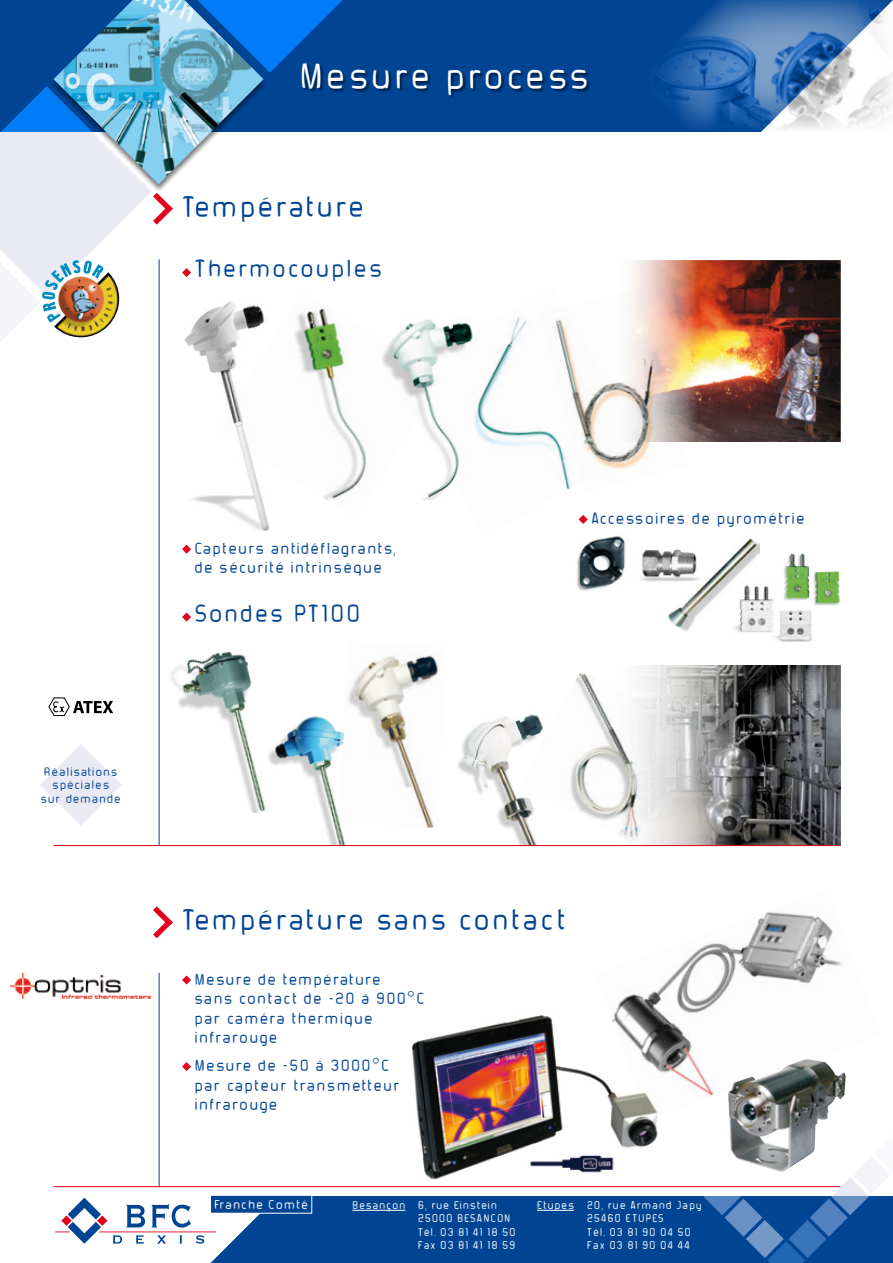
<style>
.page{position:relative;width:893px;height:1263px;background:#fff}
.page>*{position:absolute;margin:0;border:0;box-sizing:border-box;transform-origin:0 0}
.t1{font:45px "Forgotten Futurist Rotten";letter-spacing:.1em;color:#fff}
.t2{font:36px "Forgotten Futurist Rotten";letter-spacing:.1em;color:#004494}
.t3{font:30px "Forgotten Futurist Rotten";letter-spacing:.1em;color:#004494}
.t4{font:19.5px/19.5px "Forgotten Futurist Rotten";letter-spacing:.1em;color:#004494}
.t5{font:15.6px "Forgotten Futurist Rotten";letter-spacing:.1em;color:#fff}
.t6{font:14.85px/13.5px "Forgotten Futurist Rotten";letter-spacing:.1em;color:#004494;text-align:center}
.t7{font:13.5px/13.5px "Forgotten Futurist Rotten";letter-spacing:.1em;color:#fff}
</style>
<div class="page">
<div style="left:0;top:0;width:893px;height:132px;background:#004494"></div>
<svg style="left:268px;top:0;width:75px;height:73px"></svg>
<div style="left:211px;top:1196px;width:449px;height:67px;background:#004494"></div>
<svg style="left:660px;top:1157px;width:233px;height:106px"></svg>
<div style="left:49px;top:1191px;width:173px;height:59px;background:#fff"></div>
<svg style="left:55px;top:1198px;width:161px;height:46px"></svg>
<div style="left:211px;top:1195px;width:101px;height:18px;background:#004494"></div>
<div style="left:210px;top:1195px;width:102px;height:18px;border:1px solid #fff"></div>
<hr style="left:352px;top:1210px;width:53px;height:1px;background:#fff">
<hr style="left:537px;top:1210px;width:37px;height:1px;background:#fff">
<div style="left:49px;top:0;width:219px;height:192px;background:#000;opacity:.5"></div>
<img style="left:54px;top:0;width:209px;height:184px">
<img style="left:66px;top:73px;width:49px;height:13px">
<img style="left:135px;top:0;width:59px;height:22px">
<img style="left:656px;top:0;width:237px;height:132px">
<div style="left:303px;top:64px;width:288px;height:35px;background:#000;opacity:.5"></div>
<img style="left:640px;top:665px;width:200px;height:180px">
<img style="left:632px;top:261px;width:208px;height:180px">
<img style="left:615px;top:911px;width:228px;height:186px">
<hr style="left:159px;top:259px;width:1px;height:586px;background:#004494">
<hr style="left:159px;top:973px;width:1px;height:214px;background:#004494">
<hr style="left:54px;top:1186px;width:786px;height:1px;background:#e2001a">
<svg style="left:0;top:86px;width:173px;height:265px"></svg>
<svg style="left:153px;top:906px;width:20px;height:32px"></svg>
<svg style="left:182px;top:268px;width:9px;height:9px"></svg>
<svg style="left:182px;top:612px;width:9px;height:9px"></svg>
<svg style="left:182px;top:545px;width:9px;height:9px"></svg>
<svg style="left:40px;top:744px;width:81px;height:81px"></svg>
<img style="left:11px;top:973px;width:140px;height:25px">
<svg style="left:182px;top:975px;width:9px;height:9px"></svg>
<svg style="left:182px;top:1062px;width:9px;height:9px"></svg>
<svg style="left:48px;top:697px;width:65px;height:19px"></svg>
<img style="left:412px;top:1013px;width:249px;height:169px">
<img style="left:728px;top:1059px;width:118px;height:113px">
<img style="left:777px;top:596px;width:36px;height:46px">
<img style="left:741px;top:585px;width:36px;height:54px">
<img style="left:158px;top:649px;width:94px;height:163px">
<img style="left:348px;top:655px;width:91px;height:173px">
<img style="left:233px;top:713px;width:162px;height:132px">
<img style="left:434px;top:707px;width:103px;height:138px">
<img style="left:521px;top:670px;width:173px;height:173px">
<img style="left:294px;top:308px;width:42px;height:193px">
<img style="left:336px;top:325px;width:57px;height:173px">
<img style="left:393px;top:287px;width:250px;height:237px">
<img style="left:812px;top:572px;width:27px;height:34px">
<img style="left:782px;top:554px;width:27px;height:47px">
<img style="left:541px;top:288px;width:148px;height:204px">
<img style="left:184px;top:301px;width:86px;height:230px">
<img style="left:577px;top:536px;width:49px;height:55px">
<img style="left:668px;top:538px;width:91px;height:94px">
<img style="left:641px;top:549px;width:64px;height:34px">
<hr style="left:54px;top:845px;width:786px;height:1px;background:#e2001a">
<h1 class="t1" style="left:300px;top:58px;width:290px">Mesure process</h1>
<h2 class="t2" style="left:182px;top:192px;width:183px">Température</h2>
<h3 class="t3" style="left:195px;top:256px;width:189px">Thermocouples</h3>
<p class="t6" style="left:41px;top:766px;width:81px">Réalisations spéciales sur demande</p>
<p class="t4" style="left:195px;top:540px;width:202px">Capteurs antidéflagrants, de sécurité intrinsèque</p>
<h3 class="t3" style="left:195px;top:601px;width:167px">Sondes PT100</h3>
<p class="t4" style="left:591px;top:510px;width:215px">Accessoires de pyrométrie</p>
<h2 class="t2" style="left:182px;top:905px;width:384px">Température sans contact</h2>
<p class="t4" style="left:195px;top:971px;width:231px">Mesure de température<br>sans contact de -20 à 900°C par caméra thermique infrarouge</p>
<p class="t4" style="left:195px;top:1057px;width:206px">Mesure de -50 à 3000°C par capteur transmetteur infrarouge</p>
<p class="t5" style="left:215px;top:1198px;width:95px">Franche Comté</p>
<p class="t7" style="left:352px;top:1199px;width:54px">Besançon</p>
<p class="t7" style="left:537px;top:1199px;width:38px">Etupes</p>
<p class="t7" style="left:418px;top:1199px;width:99px">6, rue Einstein<br>25000 BESANCON<br>Tél. 03 81 41 18 50<br>Fax 03 81 41 18 59</p>
<p class="t7" style="left:587px;top:1199px;width:116px">20, rue Armand Japy<br>25460 ETUPES<br>Tél. 03 81 90 04 50<br>Fax 03 81 90 04 44</p>
</div>
